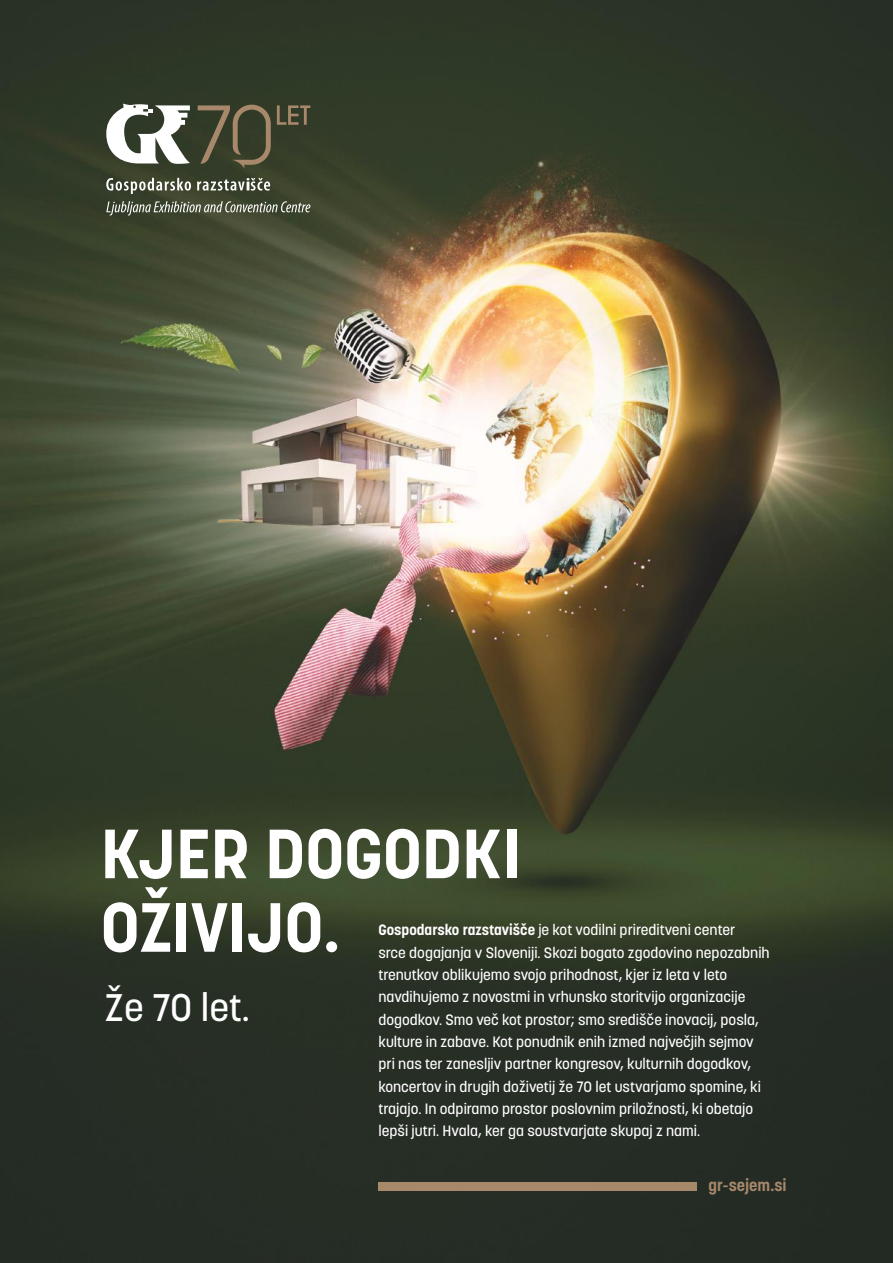
<style>
.page{position:relative;width:893px;height:1263px;background:#fff}
.page>*{position:absolute;margin:0;border:0;box-sizing:border-box;transform-origin:0 0}
.t1{font:700 68.85px/73.5px "Korolev";color:#fff}
.t2{font:500 38.1px "Korolev";color:#fff}
.t3{font:700 16.5px "Korolev";color:#a7886a}
.t4{font:500 14.85px/22.4px "Korolev";color:#fff}
.s1{font-weight:700}
</style>
<div class="page">
<img style="left:0;top:0;width:893px;height:1263px">
<svg style="left:106px;top:178px;width:85px;height:16px"></svg>
<svg style="left:197px;top:178px;width:73px;height:13px"></svg>
<svg style="left:106px;top:201px;width:204px;height:14px;background:#696f5e"></svg>
<svg style="left:277px;top:105px;width:33px;height:20px"></svg>
<svg style="left:106px;top:104px;width:84px;height:60px"></svg>
<svg style="left:198px;top:105px;width:73px;height:63px;background:#504f39"></svg>
<div style="left:378px;top:1182px;width:319px;height:9px;background:#a7886a"></div>
<h1 class="t1" style="left:101px;top:817px;width:422px">KJER DOGODKI<br>OŽIVIJO.</h1>
<p class="t4" style="left:378px;top:919px;width:393px"><span class="s1">Gospodarsko razstavišče</span> je kot vodilni prireditveni center<br>srce dogajanja v Sloveniji. Skozi bogato zgodovino nepozabnih trenutkov oblikujemo svojo prihodnost, kjer iz leta v leto navdihujemo z novostmi in vrhunsko storitvijo organizacije dogodkov. Smo več kot prostor; smo središče inovacij, posla, kulture in zabave. Kot ponudnik enih izmed največjih sejmov pri nas ter zanesljiv partner kongresov, kulturnih dogodkov, koncertov in drugih doživetij že 70 let ustvarjamo spomine, ki trajajo. In odpiramo prostor poslovnim priložnosti, ki obetajo lepši jutri. Hvala, ker ga soustvarjate skupaj z nami.</p>
<p class="t3" style="left:709px;top:1175px;width:80px">gr-sejem.si</p>
<h2 class="t2" style="left:105px;top:983px;width:147px">Že 70 let.</h2>
</div>
